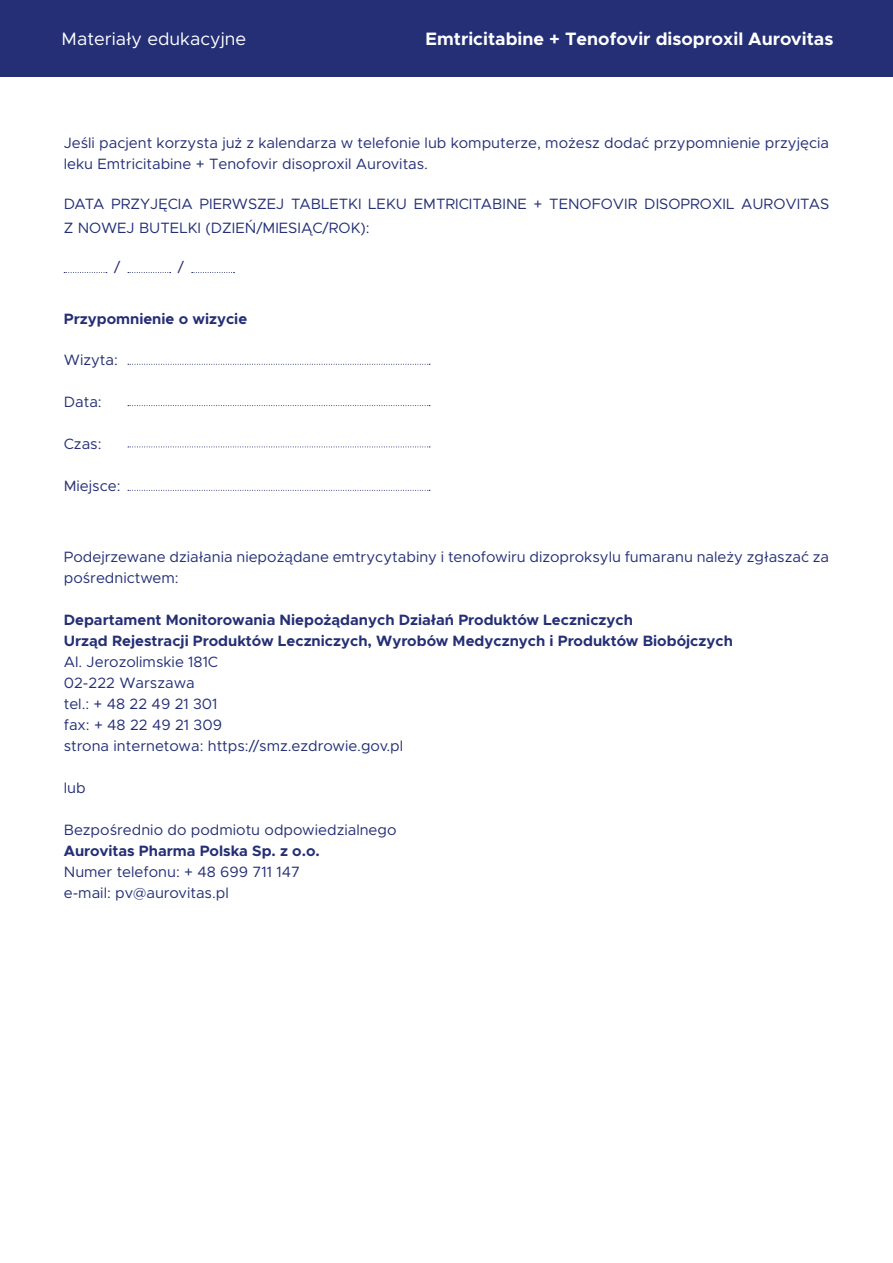
<style>
.page{position:relative;width:893px;height:1263px;background:#fff}
.page>*{position:absolute;margin:0;border:0;box-sizing:border-box;transform-origin:0 0}
.t1{font:700 18px "Metropolis";color:#fff}
.t2{font:18px "Metropolis";color:#fff}
.t3{font:15px/21px "Metropolis";color:#242f75}
.t4{font:700 15px/21px "Metropolis";color:#242f75}
</style>
<div class="page">
<div style="left:0;top:0;width:893px;height:77px;background:#242f75"></div>
<svg style="left:64px;top:272px;width:43px;height:1px"></svg>
<svg style="left:128px;top:272px;width:43px;height:1px"></svg>
<svg style="left:192px;top:272px;width:42px;height:1px"></svg>
<svg style="left:128px;top:364px;width:302px;height:1px"></svg>
<svg style="left:128px;top:405px;width:302px;height:1px"></svg>
<svg style="left:128px;top:447px;width:302px;height:1px"></svg>
<svg style="left:128px;top:490px;width:302px;height:1px"></svg>
<p class="t2" style="left:62px;top:28px;width:186px">Materiały edukacyjne</p>
<p class="t1" style="left:426px;top:28px;width:409px">Emtricitabine + Tenofovir disoproxil Aurovitas</p>
<p class="t3" style="left:64px;top:132px;width:767px">Jeśli pacjent korzysta już z kalendarza w telefonie lub komputerze, możesz dodać przypomnienie przyjęcia leku Emtricitabine + Tenofovir disoproxil Aurovitas.</p>
<p class="t3" style="left:64px;top:191px;width:767px;line-height:24px">DATA PRZYJĘCIA PIERWSZEJ TABLETKI LEKU EMTRICITABINE + TENOFOVIR DISOPROXIL AUROVITAS<br>Z NOWEJ BUTELKI (DZIEŃ/MIESIĄC/ROK):</p>
<p class="t3" style="left:114px;top:256px;width:8px">/</p>
<p class="t3" style="left:178px;top:256px;width:8px">/</p>
<p class="t4" style="left:64px;top:309px;width:185px">Przypomnienie o wizycie</p>
<p class="t3" style="left:64px;top:349px;width:56px">Wizyta:</p>
<p class="t3" style="left:64px;top:391px;width:39px">Data:</p>
<p class="t3" style="left:64px;top:433px;width:39px">Czas:</p>
<p class="t3" style="left:64px;top:475px;width:58px">Miejsce:</p>
<p class="t3" style="left:64px;top:546px;width:767px">Podejrzewane działania niepożądane emtrycytabiny i tenofowiru dizoproksylu fumaranu należy zgłaszać za pośrednictwem:</p>
<p class="t4" style="left:64px;top:609px;width:671px">Departament Monitorowania Niepożądanych Działań Produktów Leczniczych<br>Urząd Rejestracji Produktów Leczniczych, Wyrobów Medycznych i Produktów Biobójczych</p>
<p class="t3" style="left:64px;top:651px;width:341px">Al. Jerozolimskie 181C<br>02-222 Warszawa<br>tel.: + 48 22 49 21 301<br>fax: + 48 22 49 21 309<br>strona internetowa: https://smz.ezdrowie.gov.pl</p>
<p class="t3" style="left:64px;top:777px;width:23px">lub</p>
<p class="t3" style="left:64px;top:819px;width:334px">Bezpośrednio do podmiotu odpowiedzialnego</p>
<p class="t4" style="left:64px;top:840px;width:258px">Aurovitas Pharma Polska Sp. z o.o.</p>
<p class="t3" style="left:64px;top:861px;width:238px">Numer telefonu: + 48 699 711 147 e-mail: pv@aurovitas.pl</p>
</div>
